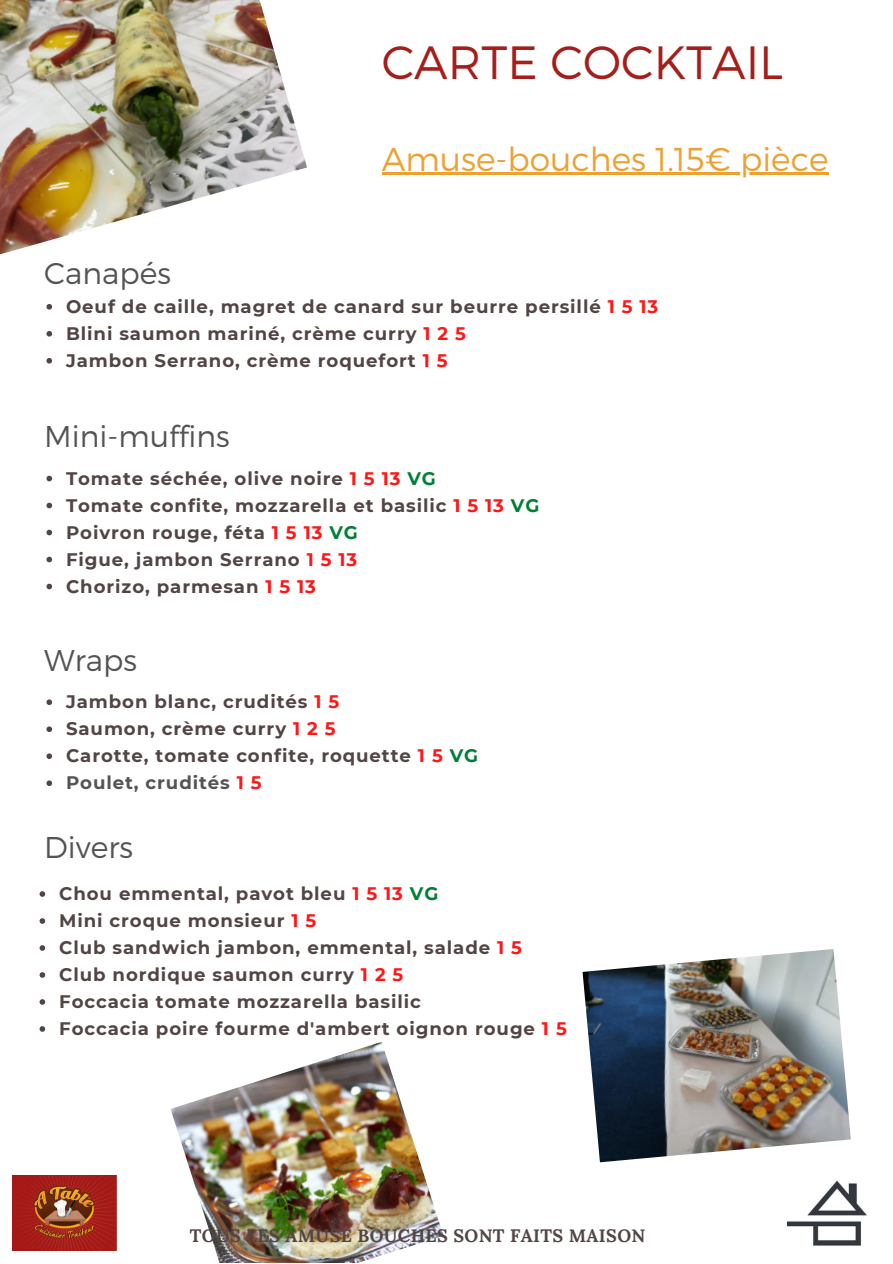
<style>
.page{position:relative;width:893px;height:1264px;background:#fff}
.page>*{position:absolute;margin:0;border:0;box-sizing:border-box;transform-origin:0 0}
.t1{font:300 46.5px "Montserrat";color:#a51e1a}
.t2{font:300 33px "Montserrat";color:#eca233}
.t3{font:300 30px "Montserrat";color:#545454}
.t4{font:700 18.15px "Montserrat";letter-spacing:.05em;color:#524645}
.t5{font:700 18.15px "Montserrat";letter-spacing:.05em;color:#545454}
.t6{font:700 18px "Lora";letter-spacing:.02em;color:#524645}
.s1{color:#ff1616}
.s2{color:#008037}
</style>
<div class="page">
<img style="left:12px;top:1175px;width:105px;height:75px">
<img style="left:787px;top:1180px;width:80px;height:66px">
<img style="left:0;top:0;width:307px;height:255px">
<img style="left:582px;top:949px;width:268px;height:213px">
<img style="left:170px;top:1041px;width:273px;height:221px">
<svg style="left:46px;top:304px;width:6px;height:5px"></svg>
<svg style="left:46px;top:331px;width:6px;height:5px"></svg>
<svg style="left:46px;top:358px;width:6px;height:5px"></svg>
<hr style="left:381px;top:173px;width:447px;height:2px;background:#eca233">
<svg style="left:46px;top:476px;width:6px;height:5px"></svg>
<svg style="left:46px;top:502px;width:6px;height:6px"></svg>
<svg style="left:46px;top:529px;width:6px;height:6px"></svg>
<svg style="left:46px;top:556px;width:6px;height:6px"></svg>
<svg style="left:46px;top:583px;width:6px;height:6px"></svg>
<svg style="left:46px;top:699px;width:6px;height:6px"></svg>
<svg style="left:46px;top:726px;width:6px;height:6px"></svg>
<svg style="left:46px;top:753px;width:6px;height:6px"></svg>
<svg style="left:46px;top:780px;width:6px;height:6px"></svg>
<svg style="left:40px;top:891px;width:5px;height:5px"></svg>
<svg style="left:40px;top:918px;width:5px;height:5px"></svg>
<svg style="left:40px;top:945px;width:5px;height:5px"></svg>
<svg style="left:40px;top:972px;width:5px;height:5px"></svg>
<svg style="left:40px;top:999px;width:5px;height:5px"></svg>
<svg style="left:40px;top:1026px;width:5px;height:5px"></svg>
<p class="t1" style="left:381px;top:32px;width:403px">CARTE COCKTAIL</p>
<p class="t3" style="left:44px;top:254px;width:128px">Canapés</p>
<p class="t2" style="left:381px;top:137px;width:448px">Amuse-bouches 1.15€ pièce</p>
<p class="t4" style="left:66px;top:295px;width:593px">Oeuf de caille, magret de canard sur beurre persillé <span class="s1">1 5 13</span></p>
<p class="t4" style="left:66px;top:322px;width:401px">Blini saumon mariné, crème curry <span class="s1">1 2 5</span></p>
<p class="t4" style="left:66px;top:349px;width:383px">Jambon Serrano, crème roquefort <span class="s1">1 5</span></p>
<p class="t3" style="left:44px;top:416px;width:187px">Mini-muffins</p>
<p class="t4" style="left:66px;top:467px;width:371px">Tomate séchée, olive noire <span class="s1">1 5 13</span> <span class="s2">VG</span></p>
<p class="t4" style="left:66px;top:494px;width:475px">Tomate confite, mozzarella et basilic <span class="s1">1 5 13</span> <span class="s2">VG</span></p>
<p class="t4" style="left:66px;top:521px;width:293px">Poivron rouge, féta <span class="s1">1 5 13</span> <span class="s2">VG</span></p>
<p class="t4" style="left:66px;top:548px;width:293px">Figue, jambon Serrano <span class="s1">1 5 13</span></p>
<p class="t4" style="left:66px;top:575px;width:251px">Chorizo, parmesan <span class="s1">1 5 13</span></p>
<p class="t3" style="left:44px;top:640px;width:94px">Wraps</p>
<p class="t4" style="left:66px;top:691px;width:275px">Jambon blanc, crudités <span class="s1">1 5</span></p>
<p class="t4" style="left:66px;top:718px;width:271px">Saumon, crème curry <span class="s1">1 2 5</span></p>
<p class="t4" style="left:66px;top:744px;width:413px">Carotte, tomate confite, roquette <span class="s1">1 5</span> <span class="s2">VG</span></p>
<p class="t5" style="left:66px;top:771px;width:197px">Poulet, crudités <span class="s1">1 5</span></p>
<p class="t3" style="left:44px;top:828px;width:90px">Divers</p>
<p class="t4" style="left:59px;top:882px;width:380px">Chou emmental, pavot bleu <span class="s1">1 5 13</span> <span class="s2">VG</span></p>
<p class="t4" style="left:59px;top:909px;width:258px">Mini croque monsieur <span class="s1">1 5</span></p>
<p class="t4" style="left:59px;top:936px;width:464px">Club sandwich jambon, emmental, salade <span class="s1">1 5</span></p>
<p class="t4" style="left:59px;top:963px;width:346px">Club nordique saumon curry <span class="s1">1 2 5</span></p>
<p class="t4" style="left:59px;top:990px;width:363px">Foccacia tomate mozzarella basilic</p>
<p class="t4" style="left:59px;top:1017px;width:509px">Foccacia poire fourme d'ambert oignon rouge <span class="s1">1 5</span></p>
<p class="t6" style="left:190px;top:1223px;width:457px">TOUS LES AMUSE BOUCHES SONT FAITS MAISON</p>
</div>
